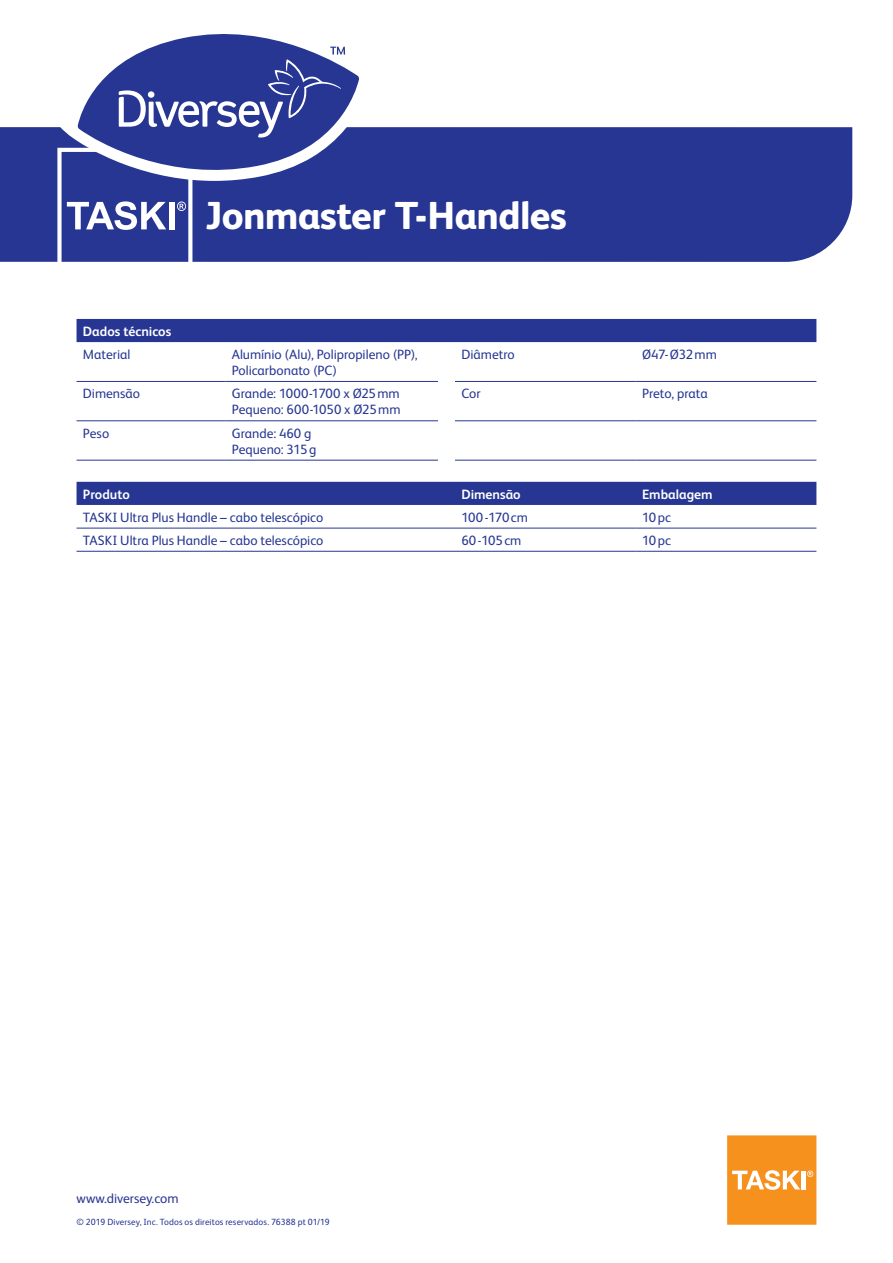
<style>
.page{position:relative;width:893px;height:1263px;background:#fff}
.page>*{position:absolute;margin:0;border:0;box-sizing:border-box;transform-origin:0 0}
.t1{font:800 39px "FS Albert Pro";letter-spacing:-.015em;color:#fff}
.t2{font:13.5px/16.2px "FS Albert Pro";color:#263692}
.t3{font:700 13.5px "FS Albert Pro";color:#fff}
.t4{font:9px "FS Albert Pro";letter-spacing:.01em;color:#263692}
</style>
<div class="page">
<div style="left:0;top:127px;width:852px;height:135px;background:#263692"></div>
<svg style="left:57px;top:148px;width:135px;height:114px;background:#4e5ba6"></svg>
<div style="left:169px;top:202px;width:6px;height:27px;background:#fff"></div>
<svg style="left:727px;top:1135px;width:89px;height:90px;background:#f69c34"></svg>
<div style="left:77px;top:319px;width:739px;height:23px;background:#263692"></div>
<hr style="left:77px;top:381px;width:148px;height:1px;background:#263692">
<hr style="left:225px;top:381px;width:213px;height:1px;background:#263692">
<hr style="left:77px;top:420px;width:148px;height:1px;background:#263692">
<hr style="left:77px;top:460px;width:148px;height:1px;background:#263692">
<hr style="left:225px;top:420px;width:213px;height:1px;background:#263692">
<hr style="left:225px;top:460px;width:213px;height:1px;background:#263692">
<hr style="left:455px;top:381px;width:181px;height:1px;background:#263692">
<hr style="left:455px;top:420px;width:181px;height:1px;background:#263692">
<hr style="left:455px;top:460px;width:181px;height:1px;background:#263692">
<hr style="left:636px;top:381px;width:180px;height:1px;background:#263692">
<hr style="left:636px;top:420px;width:180px;height:1px;background:#263692">
<hr style="left:636px;top:460px;width:180px;height:1px;background:#263692">
<div style="left:77px;top:482px;width:739px;height:23px;background:#263692"></div>
<hr style="left:77px;top:528px;width:378px;height:1px;background:#263692">
<hr style="left:455px;top:528px;width:181px;height:1px;background:#263692">
<hr style="left:636px;top:528px;width:180px;height:1px;background:#263692">
<hr style="left:77px;top:551px;width:378px;height:1px;background:#263692">
<hr style="left:455px;top:551px;width:181px;height:1px;background:#263692">
<hr style="left:636px;top:551px;width:180px;height:1px;background:#263692">
<svg style="left:58px;top:78px;width:316px;height:103px"></svg>
<svg style="left:78px;top:34px;width:281px;height:148px;fill:#263692"></svg>
<svg style="left:119px;top:47px;width:226px;height:91px;background:#4a58a4"></svg>
<h1 class="t1" style="left:205px;top:185px;width:363px">Jonmaster T-Handles</h1>
<p class="t3" style="left:83px;top:322px;width:90px">Dados técnicos</p>
<p class="t2" style="left:83px;top:345px;width:49px">Material</p>
<p class="t2" style="left:232px;top:345px;width:187px">Alumínio (Alu), Polipropileno (PP),<br>Policarbonato (PC)</p>
<p class="t2" style="left:461px;top:345px;width:55px">Diâmetro</p>
<p class="t2" style="left:642px;top:345px;width:76px">Ø47-Ø32mm</p>
<p class="t2" style="left:83px;top:384px;width:59px">Dimensão</p>
<p class="t2" style="left:232px;top:384px;width:170px">Grande: 1000-1700 x Ø25mm<br>Pequeno: 600-1050 x Ø25mm</p>
<p class="t2" style="left:461px;top:384px;width:21px">Cor</p>
<p class="t2" style="left:642px;top:384px;width:67px">Preto, prata</p>
<p class="t2" style="left:83px;top:424px;width:28px">Peso</p>
<p class="t2" style="left:232px;top:424px;width:86px">Grande: 460 g<br>Pequeno: 315g</p>
<p class="t3" style="left:83px;top:484px;width:48px">Produto</p>
<p class="t3" style="left:461px;top:484px;width:61px">Dimensão</p>
<p class="t3" style="left:642px;top:484px;width:72px">Embalagem</p>
<p class="t2" style="left:83px;top:508px;width:242px">TASKI Ultra Plus Handle – cabo telescópico</p>
<p class="t2" style="left:461px;top:508px;width:68px">100-170cm</p>
<p class="t2" style="left:642px;top:508px;width:30px">10pc</p>
<p class="t2" style="left:83px;top:531px;width:242px">TASKI Ultra Plus Handle – cabo telescópico</p>
<p class="t2" style="left:461px;top:531px;width:62px">60-105cm</p>
<p class="t2" style="left:642px;top:531px;width:30px">10pc</p>
<p class="t2" style="left:77px;top:1190px;width:104px">www.diversey.com</p>
<p class="t4" style="left:77px;top:1215px;width:255px">© 2019 Diversey, Inc. Todos os direitos reservados. 76388 pt 01/19</p>
</div>
